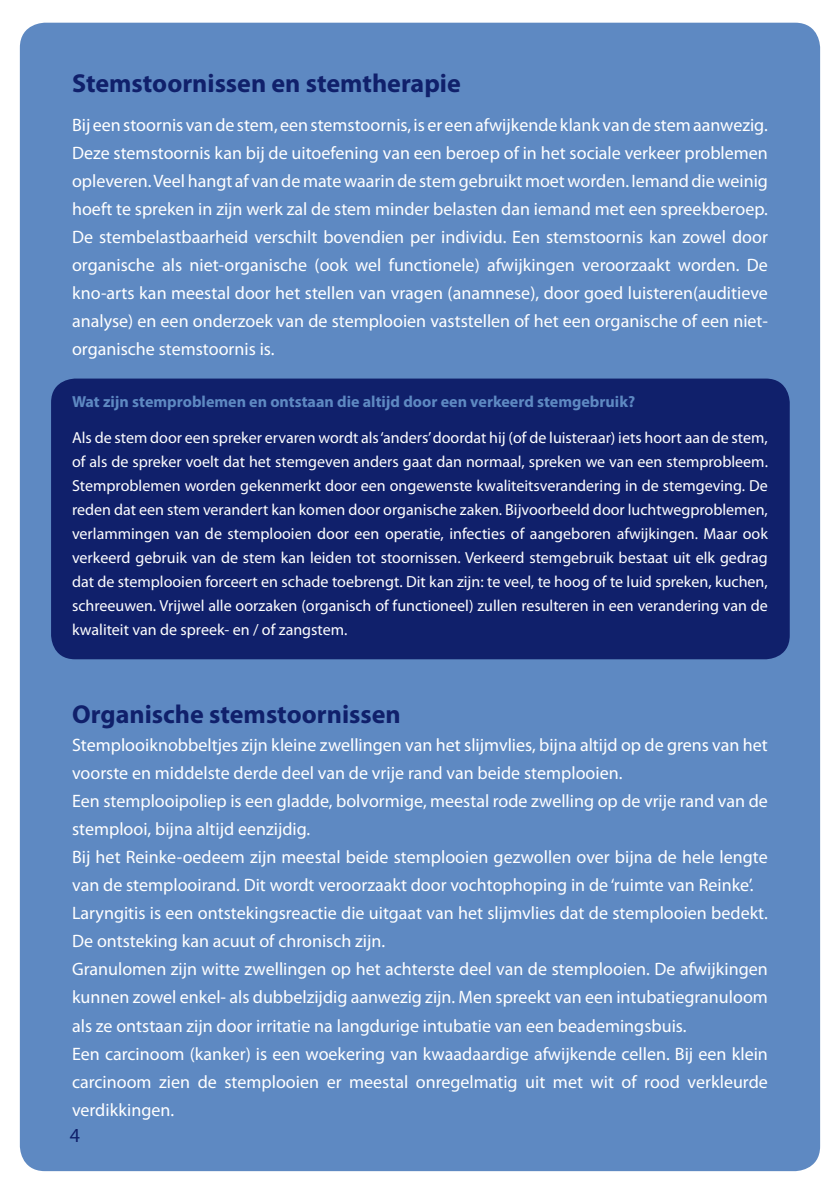
<style>
.page{position:relative;width:840px;height:1191px;background:#fff}
.page>*{position:absolute;margin:0;border:0;box-sizing:border-box;transform-origin:0 0}
.t1{font:700 26px "Myriad Pro";color:#10206b}
.t2{font:20px "Myriad Pro";color:#10206b}
.t3{font:18px/28px "Myriad Pro";color:#fff;text-align:justify}
.t4{font:16px/24px "Myriad Pro";color:#fff;text-align:justify}
.t5{font:700 16px "Myriad Pro";color:#5e89c2}
</style>
<div class="page">
<div style="left:21px;top:24px;width:797px;height:1146px;background:#5e89c2;border-radius:24px"></div>
<div style="left:51px;top:378px;width:738px;height:281px;background:#10206b;border-radius:24px"></div>
<h1 class="t1" style="left:72px;top:66px;width:390px">Stemstoornissen en stemtherapie</h1>
<p class="t3" style="left:72px;top:111px;width:697px">Bij een stoornis van de stem, een stemstoornis, is er een afwijkende klank van de stem aanwezig.<br>Deze stemstoornis kan bij de uitoefening van een beroep of in het sociale verkeer problemen opleveren. Veel hangt af van de mate waarin de stem gebruikt moet worden. Iemand die weinig hoeft te spreken in zijn werk zal de stem minder belasten dan iemand met een spreekberoep.<br>De stembelastbaarheid verschilt bovendien per individu. Een stemstoornis kan zowel door organische als niet-organische (ook wel functionele) afwijkingen veroorzaakt worden. De kno-arts kan meestal door het stellen van vragen (anamnese), door goed luisteren(auditieve analyse) en een onderzoek van de stemplooien vaststellen of het een organische of een niet&shy;organische stemstoornis is.</p>
<p class="t5" style="left:72px;top:391px;width:564px">Wat zijn stemproblemen en ontstaan die altijd door een verkeerd stemgebruik?</p>
<p class="t4" style="left:72px;top:425px;width:697px">Als de stem door een spreker ervaren wordt als ‘anders’ doordat hij (of de luisteraar) iets hoort aan de stem, of als de spreker voelt dat het stemgeven anders gaat dan normaal, spreken we van een stemprobleem.<br>Stemproblemen worden gekenmerkt door een ongewenste kwaliteitsverandering in de stemgeving. De reden dat een stem verandert kan komen door organische zaken. Bijvoorbeeld door luchtwegproblemen, verlammingen van de stemplooien door een operatie, infecties of aangeboren afwijkingen. Maar ook verkeerd gebruik van de stem kan leiden tot stoornissen. Verkeerd stemgebruik bestaat uit elk gedrag dat de stemplooien forceert en schade toebrengt. Dit kan zijn: te veel, te hoog of te luid spreken, kuchen, schreeuwen. Vrijwel alle oorzaken (organisch of functioneel) zullen resulteren in een verandering van de kwaliteit van de spreek- en / of zangstem.</p>
<h1 class="t1" style="left:72px;top:697px;width:330px">Organische stemstoornissen</h1>
<p class="t3" style="left:72px;top:730px;width:697px;text-align:left">Stemplooiknobbeltjes zijn kleine zwellingen van het slijmvlies, bijna altijd op de grens van het voorste en middelste derde deel van de vrije rand van beide stemplooien.<br>Een stemplooipoliep is een gladde, bolvormige, meestal rode zwelling op de vrije rand van de stemplooi, bijna altijd eenzijdig.<br>Bij het Reinke-oedeem zijn meestal beide stemplooien gezwollen over bijna de hele lengte van de stemplooirand. Dit wordt veroorzaakt door vochtophoping in de ‘ruimte van Reinke’.<br>Laryngitis is een ontstekingsreactie die uitgaat van het slijmvlies dat de stemplooien bedekt.<br>De ontsteking kan acuut of chronisch zijn.<br>Granulomen zijn witte zwellingen op het achterste deel van de stemplooien. De afwijkingen kunnen zowel enkel- als dubbelzijdig aanwezig zijn. Men spreekt van een intubatiegranuloom als ze ontstaan zijn door irritatie na langdurige intubatie van een beademingsbuis.<br>Een carcinoom (kanker) is een woekering van kwaadaardige afwijkende cellen. Bij een klein carcinoom zien de stemplooien er meestal onregelmatig uit met wit of rood verkleurde verdikkingen.</p>
<p class="t2" style="left:70px;top:1123px;width:12px">4</p>
</div>
